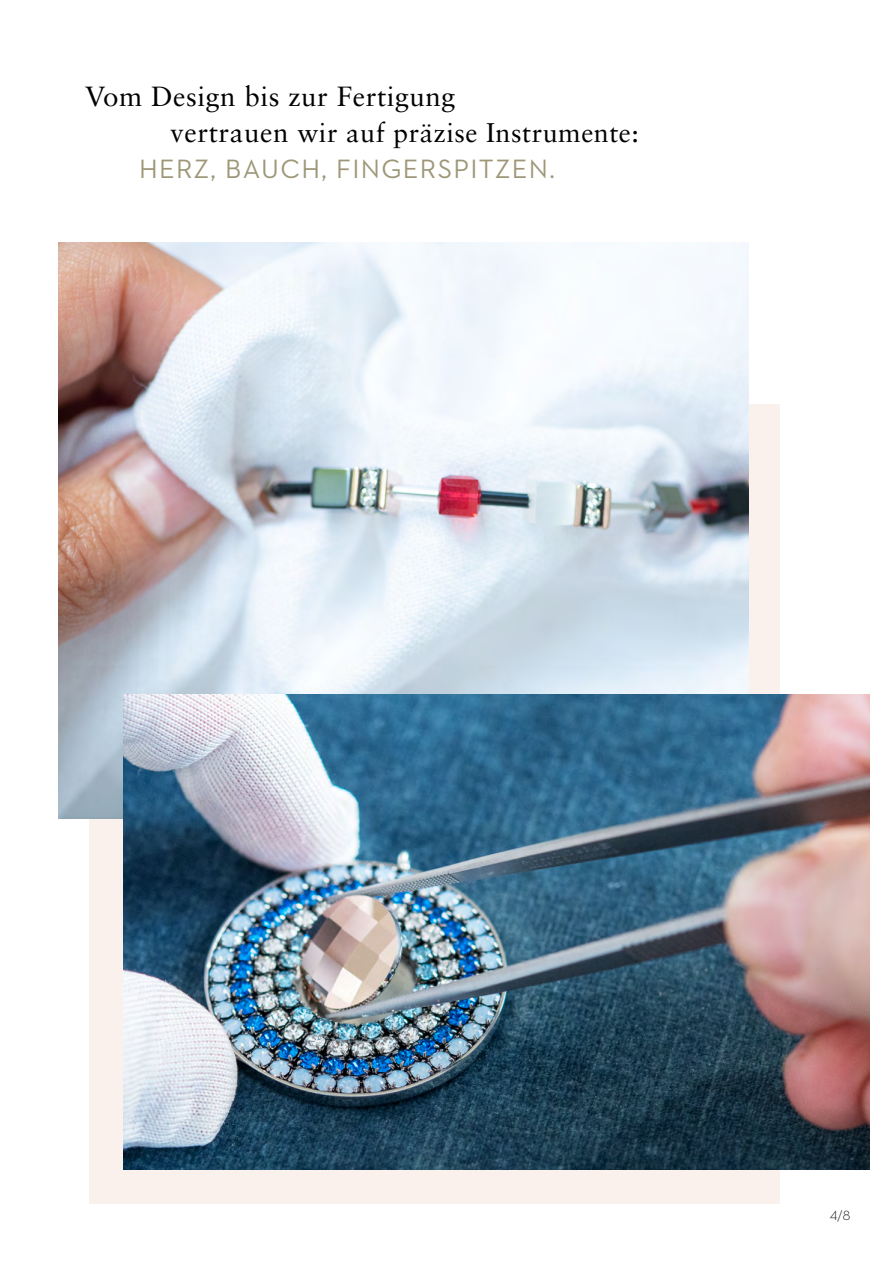
<style>
.page{position:relative;width:893px;height:1263px;background:#fff}
.page>*{position:absolute;margin:0;border:0;box-sizing:border-box;transform-origin:0 0}
.t1{font:27.75px "Sabon";letter-spacing:.02em;color:#000}
.t2{font:27px "Sabon";letter-spacing:.02em;color:#000}
.t3{font:27px "Neutraface 2 Text";letter-spacing:.05em;color:#9d9778}
.t4{font:13.5px "Neutra Text Light Alt";color:#000}
.s1{font-size:27.75px}
</style>
<div class="page">
<div style="left:89px;top:404px;width:690px;height:799px;background:#faf1ec"></div>
<img style="left:58px;top:242px;width:690px;height:577px">
<img style="left:123px;top:694px;width:747px;height:475px">
<p class="t1" style="left:85px;top:80px;width:372px">Vom Design bis zur Fertigung</p>
<p class="t2" style="left:170px;top:117px;width:470px"><span class="s1">vertrauen</span> wir auf präzise Instrumente:</p>
<p class="t3" style="left:139px;top:152px;width:417px">HERZ, BAUCH, FINGERSPITZEN.</p>
<p class="t4" style="left:830px;top:1207px;width:22px">4/8</p>
</div>
